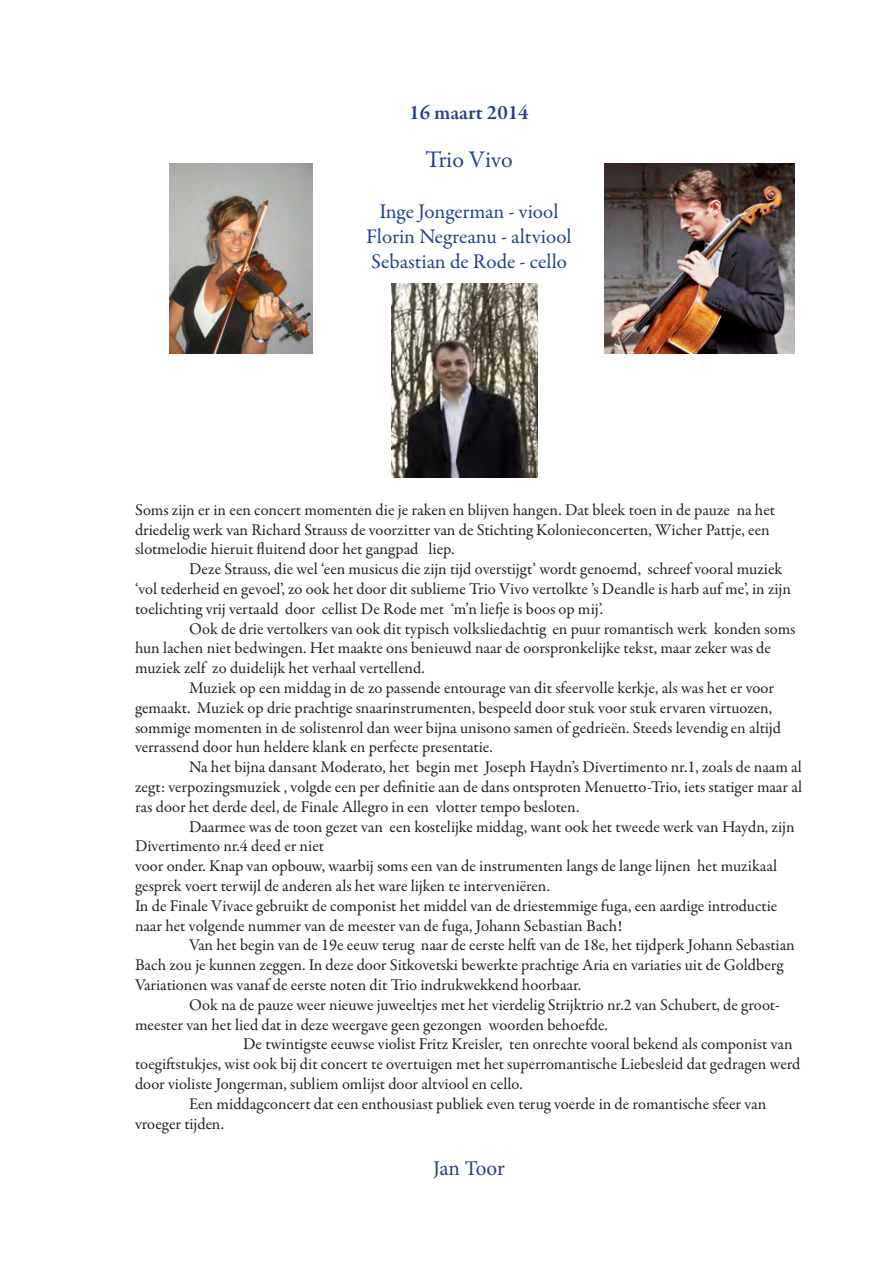
<style>
.page{position:relative;width:893px;height:1263px;background:#fff}
.page>*{position:absolute;margin:0;border:0;box-sizing:border-box;transform-origin:0 0}
.t1{font:24px "Garamond Premr Pro";letter-spacing:-.005em;color:#253f8e}
.t2{font:21px "Garamond Premr Pro";color:#253f8e}
.t3{font:600 21px "Garamond Premr Pro";color:#253f8e}
.t4{font:21px "Minion Pro";letter-spacing:-.01em;color:#253f8e}
.t5{font:16.5px/19.8px "Garamond Premr Pro";color:#231f20}
</style>
<div class="page">
<img style="left:604px;top:163px;width:190px;height:190px">
<img style="left:392px;top:284px;width:145px;height:194px">
<img style="left:170px;top:163px;width:142px;height:190px">
<p class="t3" style="left:409px;top:99px;width:121px">16 maart 2014</p>
<p class="t1" style="left:425px;top:145px;width:89px">Trio Vivo</p>
<p class="t2" style="left:379px;top:198px;width:181px">Inge Jongerman - viool</p>
<p class="t2" style="left:366px;top:224px;width:207px">Florin Negreanu - altviool</p>
<p class="t2" style="left:371px;top:249px;width:197px">Sebastian de Rode - cello</p>
<p class="t5" style="left:135px;top:500px;width:642px">Soms zijn er in een concert momenten die je raken en blijven hangen. Dat bleek toen in de pauze na het driedelig werk van Richard Strauss de voorzitter van de Stichting Kolonieconcerten, Wicher Pattje, een slotmelodie hieruit fluitend door het gangpad liep.</p>
<p class="t5" style="left:135px;top:559px;width:657px;text-indent:54px">Deze Strauss, die wel ‘een musicus die zijn tijd overstijgt’ wordt genoemd, schreef vooral muziek ‘vol tederheid en gevoel’, zo ook het door dit sublieme Trio Vivo vertolkte ’s Deandle is harb auf me’, in zijn toelichting vrij vertaald door cellist De Rode met ‘m’n liefje is boos op mij’.</p>
<p class="t5" style="left:135px;top:619px;width:662px;text-indent:54px">Ook de drie vertolkers van ook dit typisch volksliedachtig en puur romantisch werk konden soms hun lachen niet bedwingen. Het maakte ons benieuwd naar de oorspronkelijke tekst, maar zeker was de muziek zelf zo duidelijk het verhaal vertellend.</p>
<p class="t5" style="left:135px;top:678px;width:648px;text-indent:54px">Muziek op een middag in de zo passende entourage van dit sfeervolle kerkje, als was het er voor gemaakt. Muziek op drie prachtige snaarinstrumenten, bespeeld door stuk voor stuk ervaren virtuozen, sommige momenten in de solistenrol dan weer bijna unisono samen of gedrieën. Steeds levendig en altijd verrassend door hun heldere klank en perfecte presentatie.</p>
<p class="t5" style="left:135px;top:757px;width:669px;text-align:justify;text-indent:54px">Na het bijna dansant Moderato, het begin met Joseph Haydn’s Divertimento nr.1, zoals de naam al zegt: verpozingsmuziek , volgde een per definitie aan de dans ontsproten Menuetto-Trio, iets statiger maar al ras door het derde deel, de Finale Allegro in een vlotter tempo besloten.</p>
<p class="t5" style="left:135px;top:817px;width:661px;text-indent:54px">Daarmee was de toon gezet van een kostelijke middag, want ook het tweede werk van Haydn, zijn<br>Divertimento nr.4 deed er niet</p>
<p class="t5" style="left:135px;top:856px;width:644px">voor onder. Knap van opbouw, waarbij soms een van de instrumenten langs de lange lijnen het muzikaal gesprek voert terwijl de anderen als het ware lijken te interveniëren.</p>
<p class="t5" style="left:135px;top:896px;width:644px">In de Finale Vivace gebruikt de componist het middel van de driestemmige fuga, een aardige introductie naar het volgende nummer van de meester van de fuga, Johann Sebastian Bach!</p>
<p class="t5" style="left:135px;top:936px;width:661px;text-indent:54px">Van het begin van de 19e eeuw terug naar de eerste helft van de 18e, het tijdperk Johann Sebastian<br>Bach zou je kunnen zeggen. In deze door Sitkovetski bewerkte prachtige Aria en variaties uit de Goldberg<br>Variationen was vanaf de eerste noten dit Trio indrukwekkend hoorbaar.</p>
<p class="t5" style="left:135px;top:995px;width:646px;text-indent:54px">Ook na de pauze weer nieuwe juweeltjes met het vierdelig Strijktrio nr.2 van Schubert, de groot&shy;meester van het lied dat in deze weergave geen gezongen woorden behoefde.</p>
<p class="t5" style="left:135px;top:1035px;width:667px;text-indent:108px">De twintigste eeuwse violist Fritz Kreisler, ten onrechte vooral bekend als componist van toegiftstukjes, wist ook bij dit concert te overtuigen met het superromantische Liebesleid dat gedragen werd door violiste Jongerman, subliem omlijst door altviool en cello.</p>
<p class="t5" style="left:135px;top:1094px;width:633px;text-indent:54px">Een middagconcert dat een enthousiast publiek even terug voerde in de romantische sfeer van vroeger tijden.</p>
<p class="t4" style="left:433px;top:1155px;width:73px">Jan Toor</p>
</div>
